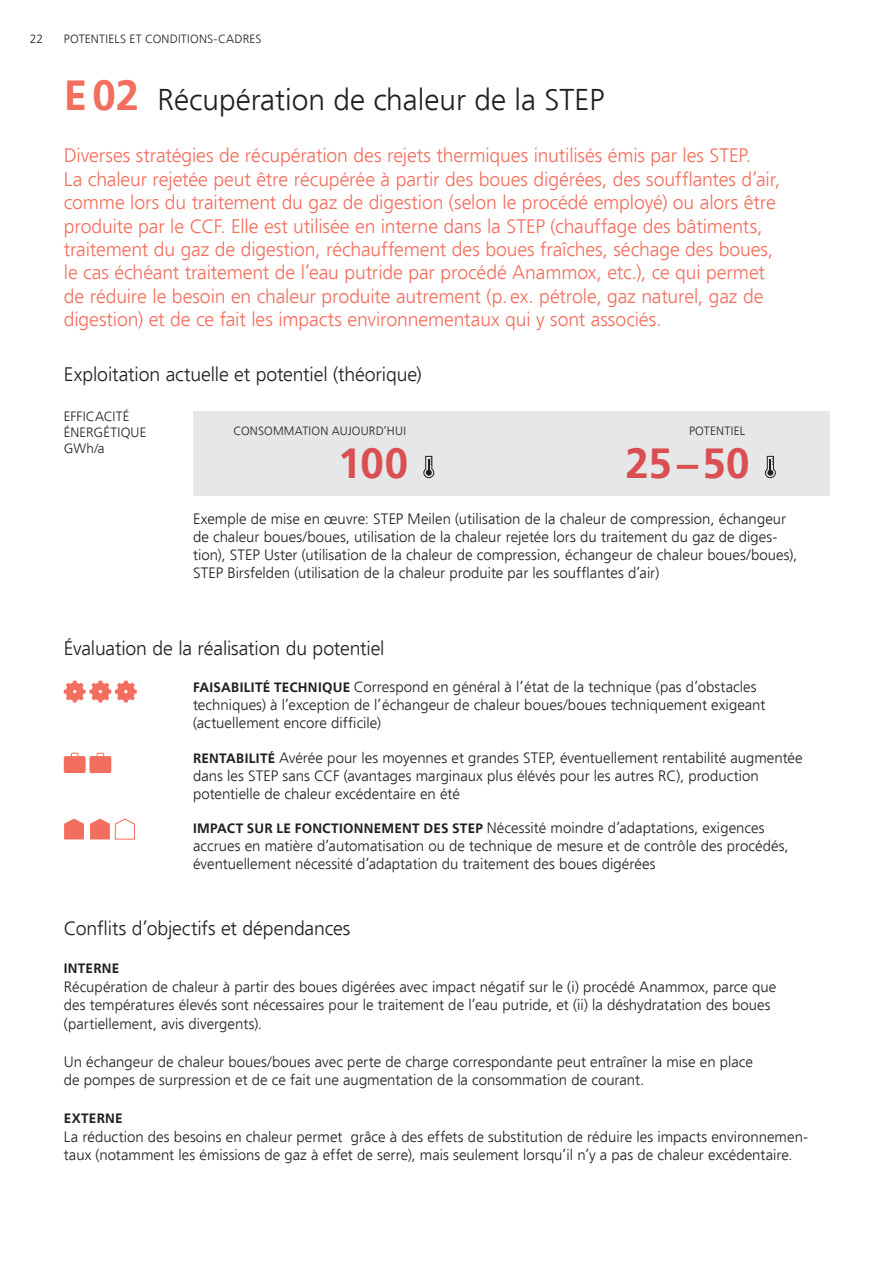
<style>
.page{position:relative;width:893px;height:1263px;background:#fff}
.page>*{position:absolute;margin:0;border:0;box-sizing:border-box;transform-origin:0 0}
.t1{font:700 42px "Frutiger";letter-spacing:-.005em;color:#da5052}
.t2{font:300 30px "Frutiger";color:#231f20}
.t3{font:300 19.5px/23.4px "Frutiger";letter-spacing:-.01em;color:#f26f5f}
.t4{font:300 19.5px "Frutiger";letter-spacing:-.01em;color:#231f20}
.t5{font:300 15px/18px "Frutiger";color:#231f20}
.t6{font:300 13.5px/16.2px "Frutiger";letter-spacing:.01em;color:#231f20}
.t7{font:700 13.5px "Frutiger";letter-spacing:.02em;color:#231f20}
.t8{font:300 12px "Frutiger";letter-spacing:.015em;color:#231f20}
.s1{font-weight:700;font-size:42px;color:#f26f5f}
.s2{font-weight:700;font-size:13.5px}
</style>
<div class="page">
<svg style="left:64px;top:681px;width:73px;height:21px"></svg>
<svg style="left:64px;top:818px;width:20px;height:21px"></svg>
<svg style="left:70px;top:752px;width:9px;height:4px"></svg>
<div style="left:64px;top:756px;width:22px;height:17px;background:#f26f5f;border-radius:2px"></div>
<svg style="left:96px;top:752px;width:9px;height:4px"></svg>
<div style="left:89px;top:756px;width:22px;height:17px;background:#f26f5f;border-radius:2px"></div>
<svg style="left:90px;top:818px;width:45px;height:22px"></svg>
<div style="left:193px;top:411px;width:636px;height:84px;background:#e6e7e9"></div>
<svg style="left:423px;top:456px;width:11px;height:22px"></svg>
<svg style="left:765px;top:456px;width:11px;height:22px"></svg>
<p class="t8" style="left:30px;top:32px;width:15px">22</p>
<p class="t8" style="left:64px;top:32px;width:199px">POTENTIELS ET CONDITIONS-CADRES</p>
<h2 class="t2" style="left:64px;top:83px;width:542px"><span class="s1">E02</span> Récupération de chaleur de la STEP</h2>
<p class="t3" style="left:64px;top:144px;width:718px">Diverses stratégies de récupération des rejets thermiques inutilisés émis par les STEP.<br>La chaleur rejetée peut être récupérée à partir des boues digérées, des soufflantes d’air, comme lors du traitement du gaz de digestion (selon le procédé employé) ou alors être produite par le CCF. Elle est utilisée en interne dans la STEP (chauffage des bâtiments, traitement du gaz de digestion, réchauffement des boues fraîches, séchage des boues, le cas échéant traitement de l’eau putride par procédé Anammox, etc.), ce qui permet de réduire le besoin en chaleur produite autrement (p. ex. pétrole, gaz naturel, gaz de digestion) et de ce fait les impacts environnementaux qui y sont associés.</p>
<h3 class="t4" style="left:64px;top:363px;width:359px">Exploitation actuelle et potentiel (théorique)</h3>
<p class="t6" style="left:64px;top:408px;width:84px">EFFICACITÉ<br>ÉNERGÉTIQUE<br>GWh/a</p>
<p class="t8" style="left:233px;top:424px;width:174px">CONSOMMATION AUJOURD’HUI</p>
<p class="t8" style="left:689px;top:424px;width:58px">POTENTIEL</p>
<h1 class="t1" style="left:339px;top:439px;width:71px">100</h1>
<h1 class="t1" style="left:625px;top:439px;width:125px">25–50</h1>
<p class="t5" style="left:193px;top:509px;width:606px">Exemple de mise en œuvre: STEP Meilen (utilisation de la chaleur de compression, échangeur de chaleur boues/boues, utilisation de la chaleur rejetée lors du traitement du gaz de diges&shy;tion), STEP Uster (utilisation de la chaleur de compression, échangeur de chaleur boues/boues), STEP Birsfelden (utilisation de la chaleur produite par les soufflantes d’air)</p>
<h3 class="t4" style="left:64px;top:637px;width:322px">Évaluation de la réalisation du potentiel</h3>
<p class="t5" style="left:193px;top:678px;width:574px"><span class="s2">FAISABILITÉ TECHNIQUE</span> Correspond en général à l’état de la technique (pas d’obstacles techniques) à l’exception de l’échangeur de chaleur boues/boues techniquement exigeant (actuellement encore difficile)</p>
<p class="t5" style="left:193px;top:748px;width:611px"><span class="s2">RENTABILITÉ</span> Avérée pour les moyennes et grandes STEP, éventuellement rentabilité augmentée dans les STEP sans CCF (avantages marginaux plus élévés pour les autres RC), production potentielle de chaleur excédentaire en été</p>
<p class="t5" style="left:193px;top:819px;width:597px"><span class="s2">IMPACT SUR LE FONCTIONNEMENT DES STEP</span> Nécessité moindre d’adaptations, exigences accrues en matière d’automatisation ou de technique de mesure et de contrôle des procédés, éventuellement nécessité d’adaptation du traitement des boues digérées</p>
<h3 class="t4" style="left:64px;top:918px;width:288px">Conflits d’objectifs et dépendances</h3>
<p class="t7" style="left:64px;top:960px;width:57px">INTERNE</p>
<p class="t5" style="left:64px;top:977px;width:714px;line-height:18.8px">Récupération de chaleur à partir des boues digérées avec impact négatif sur le (i) procédé Anammox, parce que des températures élevés sont nécessaires pour le traitement de l’eau putride, et (ii) la déshydratation des boues (partiellement, avis divergents).</p>
<p class="t5" style="left:64px;top:1052px;width:691px;line-height:18.8px">Un échangeur de chaleur boues/boues avec perte de charge correspondante peut entraîner la mise en place de pompes de surpression et de ce fait une augmentation de la consommation de courant.</p>
<p class="t7" style="left:64px;top:1110px;width:60px">EXTERNE</p>
<p class="t5" style="left:64px;top:1127px;width:746px;line-height:18.8px">La réduction des besoins en chaleur permet grâce à des effets de substitution de réduire les impacts environnemen&shy;taux (notamment les émissions de gaz à effet de serre), mais seulement lorsqu’il n’y a pas de chaleur excédentaire.</p>
</div>
